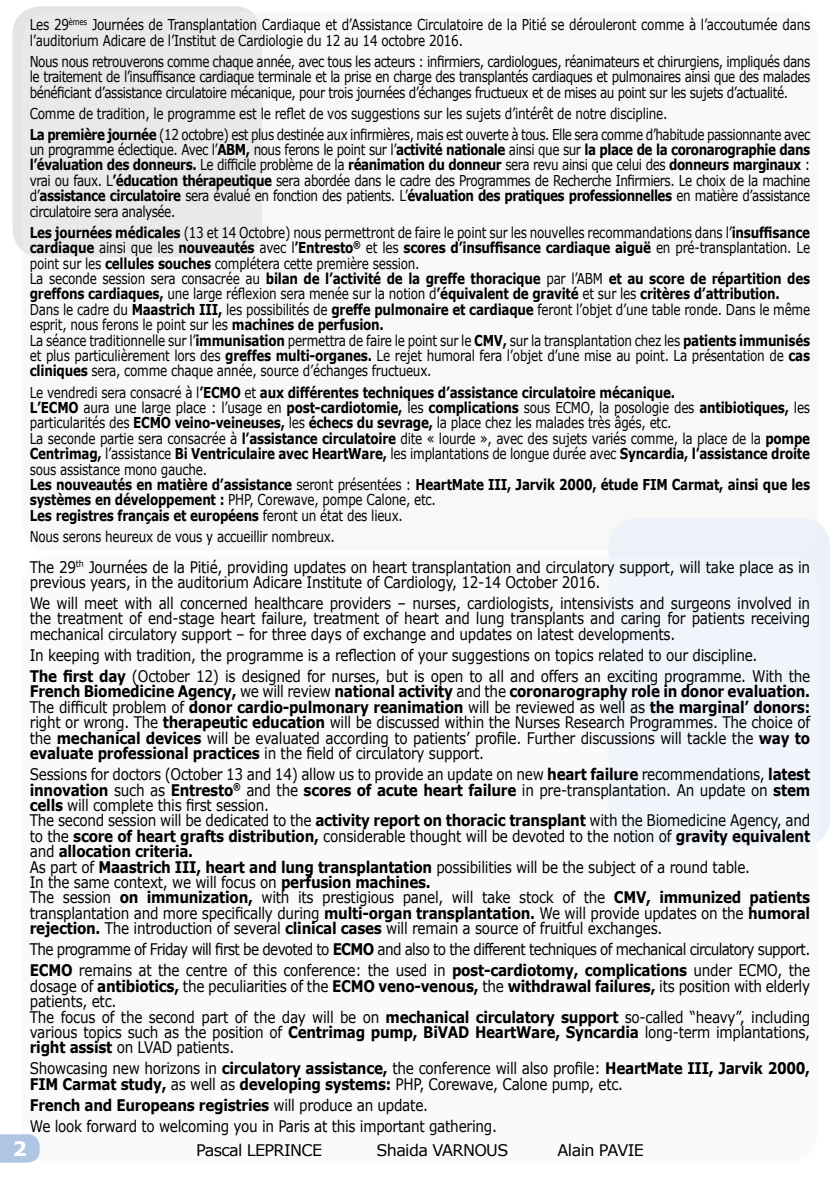
<style>
.page{position:relative;width:840px;height:1191px;background:#fff}
.page>*{position:absolute;margin:0;border:0;box-sizing:border-box;transform-origin:0 0}
.t1{font:700 20px "Verdana";color:#fff}
.t2{font:16px/15.4px "Verdana";letter-spacing:-.02em;color:#000;scale:.85 1}
.t3{font:16px/21px "Verdana";letter-spacing:-.05em;color:#000;scale:.85 1}
.t4{font:16px "Verdana";letter-spacing:-.04em;color:#000}
.t5{font:15px/15.4px "Verdana";letter-spacing:-.02em;color:#000;scale:.8 1}
.t6{font:700 15px/15.4px "Verdana";letter-spacing:-.02em;color:#000;scale:.8 1}
.t7{font:15px/21px "Verdana";letter-spacing:-.04em;color:#000;scale:.8 1}
.s1{font-weight:700}
.s2{font-weight:400}
</style>
<div class="page">
<div style="left:608px;top:518px;width:221px;height:328px;background:#ecf0f8;border-radius:28px"></div>
<div style="left:12px;top:6px;width:250px;height:251px;background:#e3e4e4;border-radius:28px"></div>
<div style="left:23px;top:556px;width:793px;height:606px;background:#f9fafc;border-radius:28px"></div>
<svg style="left:0;top:1134px;width:40px;height:28px"></svg>
<div style="left:23px;top:12px;width:793px;height:538px;background:linear-gradient(to right,#f1f2f2,#f9fafa);border-radius:28px"></div>
<p class="t5" style="left:30px;top:17px;width:976px">Les 29<sup>èmes</sup> Journées de Transplantation Cardiaque et d’Assistance Circulatoire de la Pitié se dérouleront comme à l’accoutumée dans l’auditorium Adicare de l’Institut de Cardiologie du 12 au 14 octobre 2016.</p>
<p class="t5" style="left:30px;top:53px;width:976px;text-align:justify">Nous nous retrouverons comme chaque année, avec tous les acteurs : infirmiers, cardiologues, réanimateurs et chirurgiens, impliqués dans le traitement de l’insuffisance cardiaque terminale et la prise en charge des transplantés cardiaques et pulmonaires ainsi que des malades bénéficiant d’assistance circulatoire mécanique, pour trois journées d’échanges fructueux et de mises au point sur les sujets d’actualité.</p>
<p class="t7" style="left:30px;top:102px;width:976px">Comme de tradition, le programme est le reflet de vos suggestions sur les sujets d’intérêt de notre discipline.<br><span class="s1">La première journée</span> (12 octobre) est plus destinée aux infirmières, mais est ouverte à tous. Elle sera comme d’habitude passionnante avec</p>
<p class="t5" style="left:30px;top:142px;width:976px;text-align:justify">un programme éclectique. Avec l’<span class="s1">ABM,</span> nous ferons le point sur l’<span class="s1">activité nationale</span> ainsi que sur <span class="s1">la place de la coronarographie dans l’évaluation des donneurs.</span> Le difficile problème de la <span class="s1">réanimation du donneur</span> sera revu ainsi que celui des <span class="s1">donneurs marginaux</span> : vrai ou faux. L<span class="s1">’éducation thérapeutique</span> sera abordée dans le cadre des Programmes de Recherche Infirmiers. Le choix de la machine d’<span class="s1">assistance circulatoire</span> sera évalué en fonction des patients. L’<span class="s1">évaluation des pratiques professionnelles</span> en matière d’assistance circulatoire sera analysée.</p>
<p class="t5" style="left:30px;top:224px;width:976px"><span class="s1">Les journées médicales</span> (13 et 14 Octobre) nous permettront de faire le point sur les nouvelles recommandations dans l’<span class="s1">insuffisance cardiaque</span> ainsi que les <span class="s1">nouveautés</span> avec l<span class="s1">’Entresto</span><sup>®</sup> et les <span class="s1">scores d’insuffisance cardiaque aiguë</span> en pré-transplantation. Le point sur les <span class="s1">cellules souches</span> complétera cette première session.<br>La seconde session sera consacrée au <span class="s1">bilan de l’activité de la greffe thoracique</span> par l’ABM <span class="s1">et au score de répartition des greffons cardiaques,</span> une large réflexion sera menée sur la notion d<span class="s1">’équivalent de gravité</span> et sur les <span class="s1">critères d’attribution.<br></span>Dans le cadre du <span class="s1">Maastrich III,</span> les possibilités de <span class="s1">greffe pulmonaire et cardiaque</span> feront l’objet d’une table ronde. Dans le même esprit, nous ferons le point sur les <span class="s1">machines de perfusion.<br></span>La séance traditionnelle sur l’<span class="s1">immunisation</span> permettra de faire le point sur le <span class="s1">CMV,</span> sur la transplantation chez les <span class="s1">patients immunisés </span>et plus particulièrement lors des <span class="s1">greffes multi-organes.</span> Le rejet humoral fera l’objet d’une mise au point. La présentation de <span class="s1">cas cliniques</span> sera, comme chaque année, source d’échanges fructueux.</p>
<p class="t6" style="left:30px;top:384px;width:976px"><span class="s2">Le vendredi sera consacré à l</span>’ECMO <span class="s2">et</span> aux différentes techniques d’assistance circulatoire mécanique.<br>L’ECMO <span class="s2">aura une large place : l’usage en</span> post-cardiotomie, <span class="s2">les</span> complications <span class="s2">sous ECMO, la posologie des</span> antibiotiques, <span class="s2">les particularités des</span> ECMO veino-veineuses, <span class="s2">les</span> échecs du sevrage, <span class="s2">la place chez les malades très âgés, etc.<br>La seconde partie sera consacrée à</span> l’assistance circulatoire <span class="s2">dite « lourde », avec des sujets variés comme, la place de la</span> pompe Centrimag, <span class="s2">l’assistance</span> Bi Ventriculaire avec HeartWare, <span class="s2">les implantations de longue durée avec</span> Syncardia, l’assistance droite <span class="s2">sous assistance mono gauche.<br></span>Les nouveautés en matière d’assistance <span class="s2">seront présentées :</span> HeartMate III, Jarvik 2000, étude FIM Carmat, ainsi que les systèmes en développement : <span class="s2">PHP, Corewave, pompe Calone, etc.<br></span>Les registres français et européens <span class="s2">feront un état des lieux.</span></p>
<p class="t5" style="left:30px;top:528px;width:383px">Nous serons heureux de vous y accueillir nombreux.</p>
<p class="t2" style="left:30px;top:559px;width:919px">The 29<sup>th</sup> Journées de la Pitié, providing updates on heart transplantation and circulatory support, will take place as in previous years, in the auditorium Adicare Institute of Cardiology, 12-14 October 2016.</p>
<p class="t2" style="left:30px;top:595px;width:919px;text-align:justify">We will meet with all concerned healthcare providers – nurses, cardiologists, intensivists and surgeons involved in the treatment of end-stage heart failure, treatment of heart and lung transplants and caring for patients receiving mechanical circulatory support – for three days of exchange and updates on latest developments.</p>
<p class="t2" style="left:30px;top:644px;width:919px;line-height:21px">In keeping with tradition, the programme is a reflection of your suggestions on topics related to our discipline.<br><span class="s1">The first day</span> (October 12) is designed for nurses, but is open to all and offers an exciting programme. With the</p>
<p class="t2" style="left:30px;top:683px;width:919px;text-align:justify"><span class="s1">French Biomedicine Agency,</span> we will review <span class="s1">national activity</span> and the <span class="s1">coronarography role in donor evaluation.<br></span>The difficult problem of <span class="s1">donor cardio-pulmonary reanimation</span> will be reviewed as well as <span class="s1">the marginal’ donors: </span>right or wrong. The <span class="s1">therapeutic education</span> will be discussed within the Nurses Research Programmes. The choice of the <span class="s1">mechanical devices</span> will be evaluated according to patients’ profile. Further discussions will tackle the <span class="s1">way to evaluate professional practices</span> in the field of circulatory support.</p>
<p class="t2" style="left:30px;top:766px;width:919px">Sessions for doctors (October 13 and 14) allow us to provide an update on new <span class="s1">heart failure</span> recommendations, <span class="s1">latest innovation</span> such as <span class="s1">Entresto</span><sup>®</sup> and the <span class="s1">scores of acute heart failure</span> in pre-transplantation. An update on <span class="s1">stem cells</span> will complete this first session.<br>The second session will be dedicated to the <span class="s1">activity report on thoracic transplant</span> with the Biomedicine Agency, and to the <span class="s1">score of heart grafts distribution,</span> considerable thought will be devoted to the notion of <span class="s1">gravity equivalent </span>and <span class="s1">allocation criteria.<br></span>As part of <span class="s1">Maastrich III, heart and lung transplantation</span> possibilities will be the subject of a round table.<br>In the same context, we will focus on <span class="s1">perfusion machines.<br></span>The session <span class="s1">on immunization,</span> with its prestigious panel, will take stock of the <span class="s1">CMV, immunized patients </span>transplantation and more specifically during <span class="s1">multi-organ transplantation.</span> We will provide updates on the <span class="s1">humoral rejection.</span> The introduction of several <span class="s1">clinical cases</span> will remain a source of fruitful exchanges.</p>
<p class="t3" style="left:30px;top:938px;width:919px">The programme of Friday will first be devoted to <span class="s1">ECMO</span> and also to the different techniques of mechanical circulatory support.<br><span class="s1">ECMO</span> remains at the centre of this conference: the used in <span class="s1">post-cardiotomy, complications</span> under ECMO, the</p>
<p class="t2" style="left:30px;top:978px;width:919px">dosage of <span class="s1">antibiotics,</span> the peculiarities of the <span class="s1">ECMO veno-venous,</span> the <span class="s1">withdrawal failures,</span> its position with elderly patients, etc.<br>The focus of the second part of the day will be on <span class="s1">mechanical circulatory support</span> so-called “heavy”, including various topics such as the position of <span class="s1">Centrimag pump, BiVAD HeartWare, Syncardia</span> long-term implantations, <span class="s1">right assist</span> on LVAD patients.</p>
<p class="t2" style="left:30px;top:1060px;width:919px">Showcasing new horizons in <span class="s1">circulatory assistance,</span> the conference will also profile: <span class="s1">HeartMate III, Jarvik 2000,<br>FIM Carmat study,</span> as well as <span class="s1">developing systems:</span> PHP, Corewave, Calone pump, etc.</p>
<p class="t2" style="left:30px;top:1094px;width:551px;line-height:21px"><span class="s1">French and Europeans registries</span> will produce an update.<br>We look forward to welcoming you in Paris at this important gathering.</p>
<p class="t4" style="left:196px;top:1139px;width:127px">Pascal LEPRINCE</p>
<p class="t4" style="left:376px;top:1139px;width:133px">Shaida VARNOUS</p>
<p class="t4" style="left:557px;top:1139px;width:88px">Alain PAVIE</p>
<p class="t1" style="left:13px;top:1134px;width:16px">2</p>
</div>
